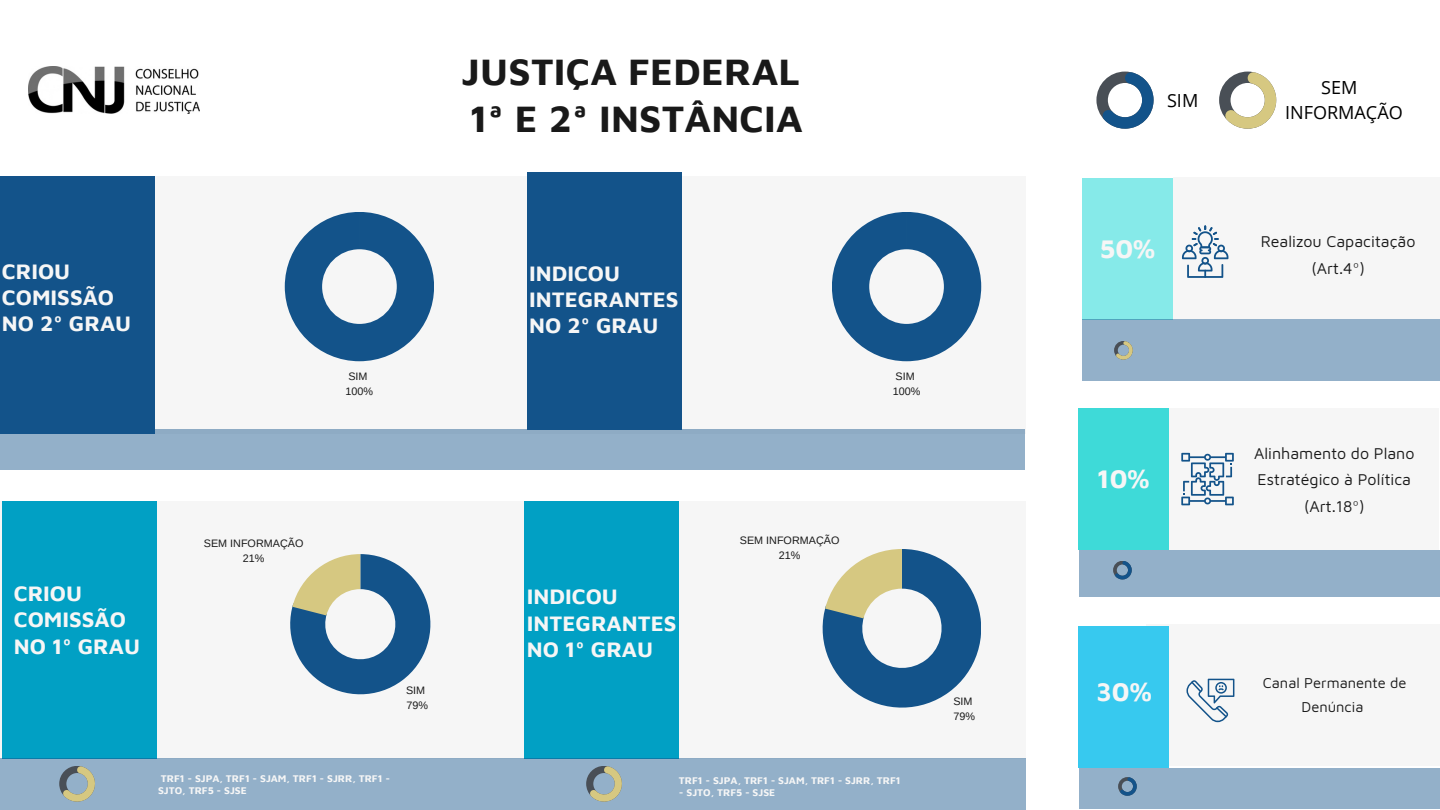
<style>
.page{position:relative;width:1440px;height:810px;background:#fff}
.page>*{position:absolute;margin:0;border:0;box-sizing:border-box;transform-origin:0 0}
.t1{font:700 38.6px "Maven Pro";letter-spacing:.005em;color:#191919}
.t2{font:700 26.7px "Maven Pro";color:#f6f6f6}
.t3{font:700 22px/26.2px "Maven Pro";color:#f6f6f6}
.t4{font:18.1px "Open Sans";color:#000}
.t5{font:16px/26.7px "Maven Pro";color:#191919;text-align:center}
.t6{font:14.7px/24.1px "Maven Pro";color:#191919;text-align:center}
.t7{font:10.8px "Arimo";color:#191919}
.t8{font:700 10.2px/12px "Maven Pro";color:#f6f6f6}
</style>
<div class="page">
<div style="left:1173px;top:177px;width:267px;height:141px;background:#f6f6f6"></div>
<div style="left:1146px;top:624px;width:293px;height:142px;background:#f6f6f6"></div>
<div style="left:1169px;top:408px;width:270px;height:142px;background:#f6f6f6"></div>
<div style="left:0;top:177px;width:1025px;height:257px;background:#f6f6f6"></div>
<div style="left:0;top:501px;width:1025px;height:258px;background:#f6f6f6"></div>
<svg style="left:290px;top:554px;width:140px;height:140px"></svg>
<div style="left:1082px;top:178px;width:91px;height:142px;background:#86eae9"></div>
<div style="left:1078px;top:408px;width:91px;height:142px;background:#3edad8"></div>
<div style="left:1079px;top:626px;width:90px;height:142px;background:#37c9ef"></div>
<div style="left:0;top:177px;width:154px;height:257px;background:#13538a"></div>
<div style="left:2px;top:501px;width:154px;height:258px;background:#01a0c4"></div>
<svg style="left:1182px;top:226px;width:46px;height:52px"></svg>
<svg style="left:1181px;top:453px;width:53px;height:52px"></svg>
<svg style="left:1186px;top:679px;width:48px;height:43px"></svg>
<div style="left:525px;top:501px;width:154px;height:258px;background:#01a0c4"></div>
<svg style="left:285px;top:212px;width:149px;height:149px"></svg>
<svg style="left:832px;top:212px;width:149px;height:149px"></svg>
<svg style="left:823px;top:549px;width:158px;height:159px"></svg>
<div style="left:527px;top:172px;width:154px;height:258px;background:#13538a"></div>
<img style="left:28px;top:66px;width:171px;height:48px">
<svg style="left:1219px;top:72px;width:57px;height:57px"></svg>
<svg style="left:1096px;top:72px;width:58px;height:57px"></svg>
<div style="left:0;top:758px;width:1025px;height:52px;background:#93b0c9"></div>
<div style="left:0;top:429px;width:1025px;height:41px;background:#93b0c9"></div>
<div style="left:1082px;top:320px;width:358px;height:61px;background:#93b0c9"></div>
<div style="left:1079px;top:550px;width:361px;height:47px;background:#93b0c9"></div>
<div style="left:1079px;top:768px;width:361px;height:41px;background:#93b0c9"></div>
<svg style="left:59px;top:766px;width:36px;height:36px"></svg>
<svg style="left:586px;top:766px;width:36px;height:36px"></svg>
<svg style="left:1114px;top:341px;width:19px;height:19px"></svg>
<svg style="left:1113px;top:561px;width:19px;height:18px"></svg>
<svg style="left:1118px;top:777px;width:19px;height:19px"></svg>
<p class="t1" style="left:462px;top:47px;width:340px">JUSTIÇA FEDERAL</p>
<p class="t1" style="left:470px;top:95px;width:334px">1ª E 2ª INSTÂNCIA</p>
<p class="t3" style="left:2px;top:257px;width:131px">CRIOU<br>COMISSÃO<br>NO 2º GRAU</p>
<p class="t3" style="left:529px;top:259px;width:151px">INDICOU<br>INTEGRANTES<br>NO 2º GRAU</p>
<p class="t7" style="left:348px;top:370px;width:21px">SIM</p>
<p class="t7" style="left:346px;top:385px;width:29px">100%</p>
<p class="t7" style="left:895px;top:370px;width:21px">SIM</p>
<p class="t7" style="left:893px;top:385px;width:29px">100%</p>
<p class="t7" style="left:204px;top:537px;width:101px">SEM INFORMAÇÃO</p>
<p class="t7" style="left:243px;top:552px;width:23px">21%</p>
<p class="t3" style="left:14px;top:580px;width:128px">CRIOU<br>COMISSÃO<br>NO 1º GRAU</p>
<p class="t3" style="left:527px;top:583px;width:151px">INDICOU<br>INTEGRANTES<br>NO 1º GRAU</p>
<p class="t7" style="left:406px;top:684px;width:21px">SIM</p>
<p class="t7" style="left:406px;top:699px;width:23px">79%</p>
<p class="t7" style="left:740px;top:534px;width:101px">SEM INFORMAÇÃO</p>
<p class="t7" style="left:779px;top:549px;width:23px">21%</p>
<p class="t8" style="left:158px;top:772px;width:234px">TRF1 - SJPA, TRF1 - SJAM, TRF1 - SJRR, TRF1 -<br>SJTO, TRF5 - SJSE</p>
<p class="t8" style="left:679px;top:774px;width:223px">TRF1 - SJPA, TRF1 - SJAM, TRF1 - SJRR, TRF1</p>
<p class="t8" style="left:679px;top:786px;width:98px">- SJTO, TRF5 - SJSE</p>
<p class="t7" style="left:953px;top:695px;width:21px">SIM</p>
<p class="t7" style="left:954px;top:710px;width:23px">79%</p>
<p class="t4" style="left:1167px;top:87px;width:33px">SIM</p>
<p class="t2" style="left:1099px;top:232px;width:57px">50%</p>
<p class="t4" style="left:1321px;top:75px;width:38px">SEM</p>
<p class="t4" style="left:1285px;top:100px;width:119px">INFORMAÇÃO</p>
<p class="t5" style="left:1261px;top:228px;width:156px">Realizou Capacitação (Art.4º)</p>
<p class="t2" style="left:1097px;top:463px;width:54px">10%</p>
<p class="t2" style="left:1096px;top:675px;width:57px">30%</p>
<p class="t5" style="left:1254px;top:439px;width:162px">Alinhamento do Plano<br>Estratégico à Política (Art.18º)</p>
<p class="t6" style="left:1263px;top:671px;width:145px">Canal Permanente de<br>Denúncia</p>
</div>
